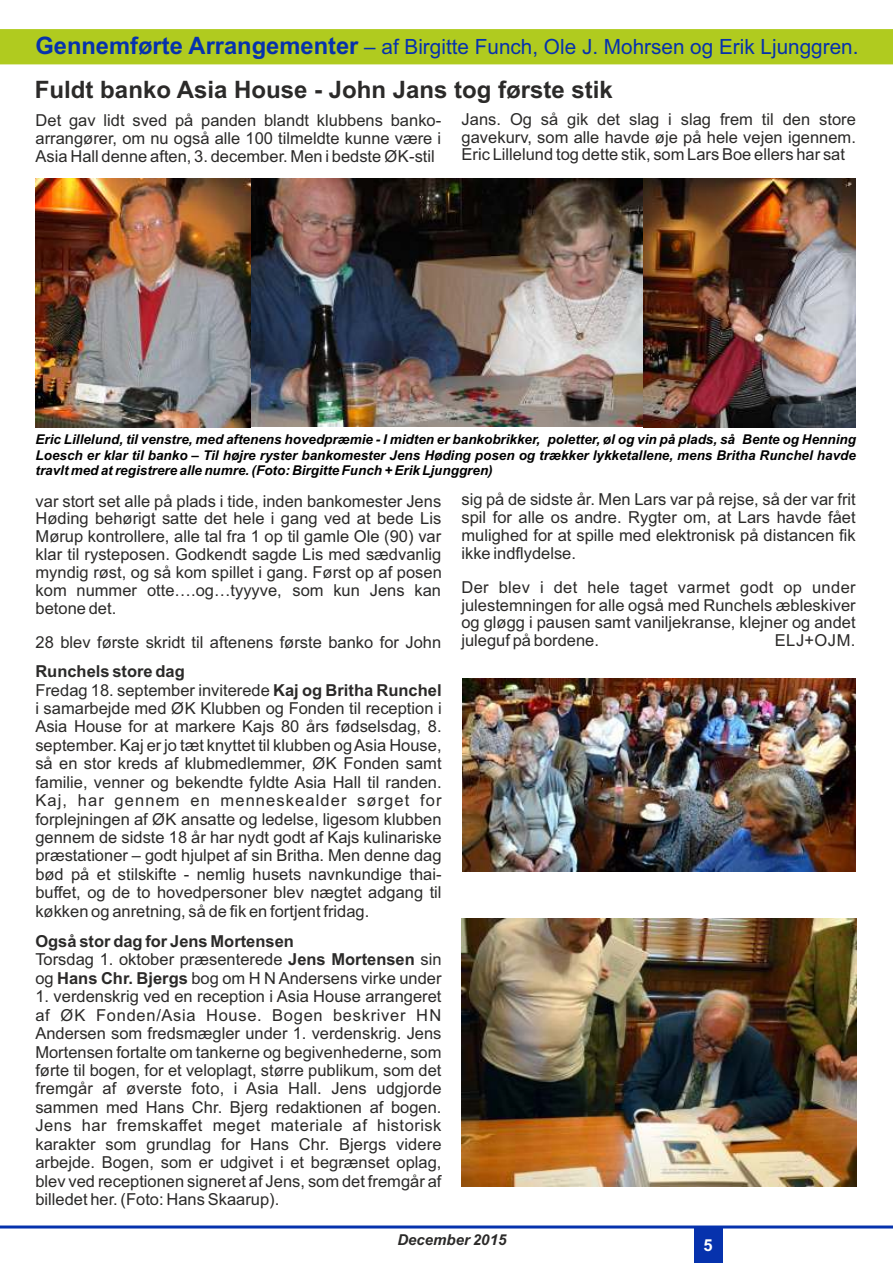
<style>
.page{position:relative;width:893px;height:1263px;background:#fff}
.page>*{position:absolute;margin:0;border:0;box-sizing:border-box;transform-origin:0 0}
.t1{font:700 24px "Arial";color:#2b2a29}
.t2{font:21px "Arial";color:#0632ad}
.t3{font:16.5px/18.5px "Arial";color:#2b2a29;text-align:justify}
.t4{font:700 16.5px "Arial";color:#fefefe}
.t5{font:italic 700 15px "Arial";color:#2b2a29}
.t6{font:italic 700 13.5px/15.1px "Arial";color:#000;text-align:justify}
.s1{font-weight:700;font-size:24px}
.s2{font-weight:700}
</style>
<div class="page">
<img style="left:251px;top:179px;width:392px;height:248px">
<img style="left:643px;top:179px;width:213px;height:249px">
<img style="left:35px;top:178px;width:216px;height:249px">
<hr style="left:0;top:1225px;width:893px;height:3px;background:#0632ad">
<div style="left:0;top:29px;width:893px;height:36px;background:#b0cb1f"></div>
<div style="left:694px;top:1227px;width:28px;height:36px;background:#0632ad"></div>
<img style="left:462px;top:918px;width:394px;height:268px">
<img style="left:462px;top:679px;width:393px;height:192px">
<p class="t2" style="left:35px;top:39px;width:825px"><span class="s1">Gennemførte Arrangementer</span> – af Birgitte Funch, Ole J. Mohrsen og Erik Ljunggren.</p>
<h1 class="t1" style="left:35px;top:81px;width:579px">Fuldt banko Asia House - John Jans tog første stik</h1>
<p class="t3" style="left:36px;top:113px;width:407px;line-height:17.9px">Det gav lidt sved på panden blandt klubbens banko&shy;arrangører, om nu også alle 100 tilmeldte kunne være i Asia Hall denne aften, 3. december. Men i bedste ØK-stil</p>
<p class="t3" style="left:462px;top:112px;width:396px;line-height:17.9px">Jans. Og så gik det slag i slag frem til den store gavekurv, som alle havde øje på hele vejen igennem.<br>Eric Lillelund tog dette stik, som Lars Boe ellers har sat</p>
<p class="t6" style="left:36px;top:433px;width:822px">Eric Lillelund, til venstre, med aftenens hovedpræmie - I midten er bankobrikker, poletter, øl og vin på plads, så Bente og Henning Loesch er klar til banko – Til højre ryster bankomester Jens Høding posen og trækker lykketallene, mens Britha Runchel havde travlt med at registrere alle numre. (Foto: Birgitte Funch + Erik Ljunggren)</p>
<p class="t3" style="left:36px;top:493px;width:408px;line-height:17.9px">var stort set alle på plads i tide, inden bankomester Jens Høding behørigt satte det hele i gang ved at bede Lis Mørup kontrollere, alle tal fra 1 op til gamle Ole (90) var klar til rysteposen. Godkendt sagde Lis med sædvanlig myndig røst, og så kom spillet i gang. Først op af posen kom nummer otte….og…tyyyve, som kun Jens kan betone det.</p>
<p class="t3" style="left:36px;top:634px;width:407px">28 blev første skridt til aftenens første banko for John</p>
<p class="t3" style="left:35px;top:664px;width:408px;text-align:left"><span class="s2">Runchels store dag<br></span>Fredag 18. september inviterede <span class="s2">Kaj og Britha Runchel </span>i samarbejde med ØK Klubben og Fonden til reception i Asia House for at markere Kajs 80 års fødselsdag, 8. september. Kaj er jo tæt knyttet til klubben og Asia House, så en stor kreds af klubmedlemmer, ØK Fonden samt familie, venner og bekendte fyldte Asia Hall til randen.<br>Kaj, har gennem en menneskealder sørget for forplejningen af ØK ansatte og ledelse, ligesom klubben gennem de sidste 18 år har nydt godt af Kajs kulinariske præstationer – godt hjulpet af sin Britha. Men denne dag bød på et stilskifte - nemlig husets navnkundige thai&shy;buffet, og de to hovedpersoner blev nægtet adgang til køkken og anretning, så de fik en fortjent fridag.</p>
<p class="t3" style="left:35px;top:933px;width:408px;text-align:left"><span class="s2">Også stor dag for Jens Mortensen<br></span>Torsdag 1. oktober præsenterede <span class="s2">Jens Mortensen</span> sin og <span class="s2">Hans Chr. Bjergs</span> bog om H N Andersens virke under</p>
<p class="t3" style="left:35px;top:989px;width:408px">1. verdenskrig ved en reception i Asia House arrangeret af ØK Fonden/Asia House. Bogen beskriver HN Andersen som fredsmægler under 1. verdenskrig. Jens Mortensen fortalte om tankerne og begivenhederne, som førte til bogen, for et veloplagt, større publikum, som det fremgår af øverste foto, i Asia Hall. Jens udgjorde sammen med Hans Chr. Bjerg redaktionen af bogen.<br>Jens har fremskaffet meget materiale af historisk karakter som grundlag for Hans Chr. Bjergs videre arbejde. Bogen, som er udgivet i et begrænset oplag, blev ved receptionen signeret af Jens, som det fremgår af billedet her. (Foto: Hans Skaarup).</p>
<p class="t3" style="left:461px;top:492px;width:396px;line-height:17.9px">sig på de sidste år. Men Lars var på rejse, så der var frit spil for alle os andre. Rygter om, at Lars havde fået mulighed for at spille med elektronisk på distancen fik ikke indflydelse.</p>
<p class="t3" style="left:461px;top:579px;width:396px;line-height:17.9px">Der blev i det hele taget varmet godt op under julestemningen for alle også med Runchels æbleskiver og gløgg i pausen samt vaniljekranse, klejner og andet juleguf på bordene.</p>
<p class="t3" style="left:775px;top:633px;width:82px">ELJ+OJM.</p>
<p class="t5" style="left:397px;top:1233px;width:110px">December 2015</p>
<p class="t4" style="left:703px;top:1239px;width:11px">5</p>
</div>
